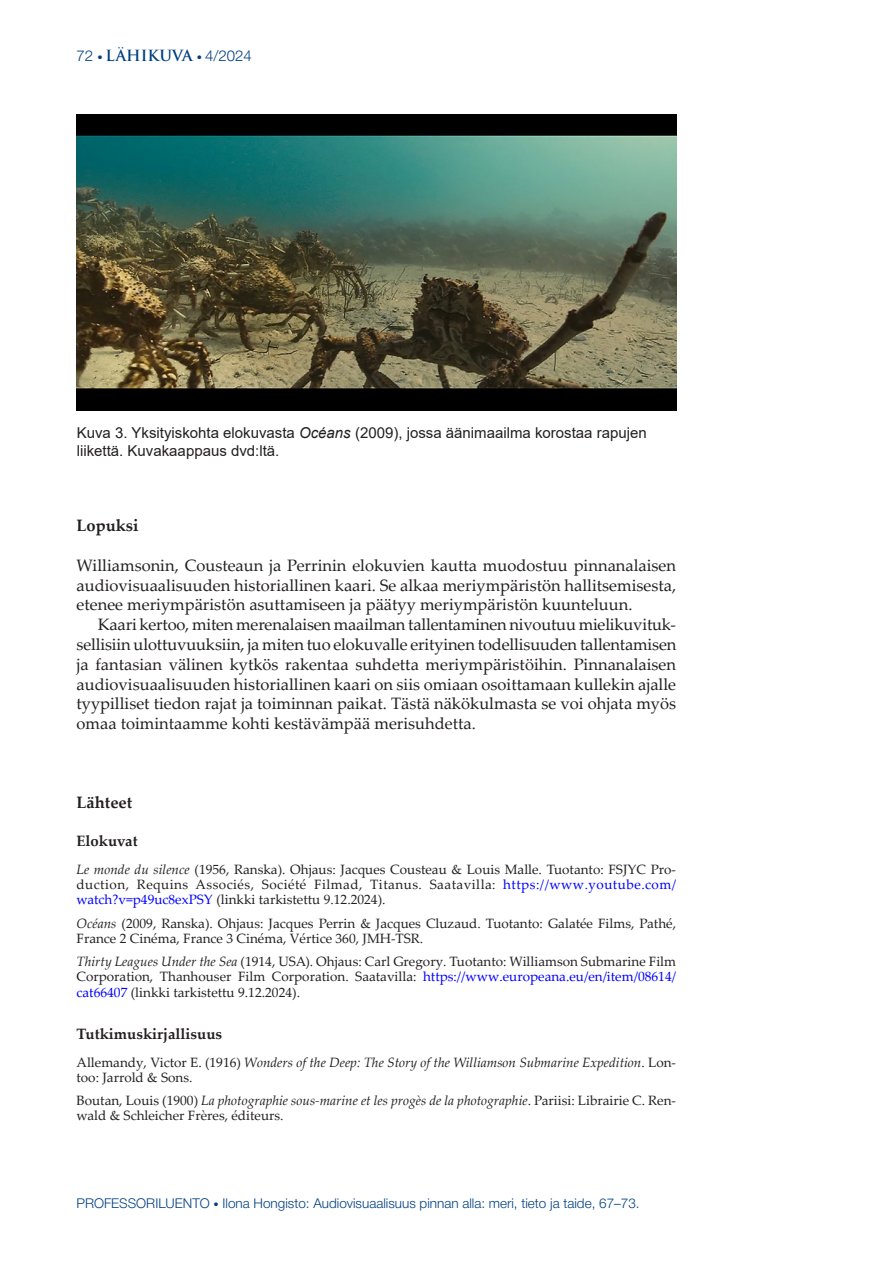
<style>
.page{position:relative;width:893px;height:1263px;background:#fff}
.page>*{position:absolute;margin:0;border:0;box-sizing:border-box;transform-origin:0 0}
.KATSAUS_jne_leipis{font:16.5px/19.8px "Palatino Linotype";color:#231f20;text-align:justify}
.KATSAUS_jne_leipis_1_kpl{font:16.5px/19.8px "Palatino Linotype";color:#231f20;text-align:justify}
.KATSAUS_väliotsikko{font:700 16.5px "Palatino Linotype";color:#231f20}
.Lähteet_OTSIKKO{font:700 16.5px "Palatino Linotype";color:#231f20}
.Kuvateksti{font:15px/18px "Arial";color:#231f20}
.Lähteet_pienempi_alaOTSIKKO{font:700 15px "Palatino Linotype";color:#231f20}
.t1{font:300 15px "Helvetica Neue";color:#003f80}
.Lähteet{font:13.5px/15px "Palatino Linotype";color:#231f20;text-align:justify}
.Lähteet-2{font:italic 13.5px/15px "Palatino Linotype";color:#231f20}
.t2{font:300 13.5px "Helvetica Neue";color:#003f80}
.s1{font-weight:400;font-style:italic;font-size:10.5px}
.s2{font-family:"Trajan Pro 3";font-weight:600}
.s3{font-style:italic}
.s4{color:#00f}
.s5{font-style:normal}
.s6{font-size:10.5px}
</style>
<div class="page">
<img style="left:77px;top:115px;width:599px;height:295px">
<p class="t1" style="left:77px;top:44px;width:177px">72 <span class="s1">•</span> <span class="s2">LÄHIKUVA</span> <span class="s1">•</span> 4/2024</p>
<p class="Kuvateksti" style="left:77px;top:424px;width:571px">Kuva 3. Yksityiskohta elokuvasta <span class="s3">Océans</span> (2009), jossa äänimaailma korostaa rapujen liikettä. Kuvakaappaus dvd:ltä.</p>
<p class="KATSAUS_väliotsikko" style="left:77px;top:514px;width:64px">Lopuksi</p>
<p class="KATSAUS_jne_leipis_1_kpl" style="left:77px;top:555px;width:601px">Williamsonin, Cousteaun ja Perrinin elokuvien kautta muodostuu pinnanalaisen audiovisuaalisuuden historiallinen kaari. Se alkaa meriympäristön hallitsemisesta, etenee meriympäristön asuttamiseen ja päätyy meriympäristön kuunteluun.</p>
<p class="KATSAUS_jne_leipis" style="left:77px;top:614px;width:601px;text-indent:21px">Kaari kertoo, miten merenalaisen maailman tallentaminen nivoutuu mielikuvituk&shy;sellisiin ulottuvuuksiin, ja miten tuo elokuvalle erityinen todellisuuden tallentamisen ja fantasian välinen kytkös rakentaa suhdetta meriympäristöihin. Pinnanalaisen audiovisuaalisuuden historiallinen kaari on siis omiaan osoittamaan kullekin ajalle tyypilliset tiedon rajat ja toiminnan paikat. Tästä näkökulmasta se voi ohjata myös omaa toimintaamme kohti kestävämpää merisuhdetta.</p>
<p class="Lähteet_OTSIKKO" style="left:77px;top:791px;width:57px">Lähteet</p>
<p class="Lähteet_pienempi_alaOTSIKKO" style="left:77px;top:830px;width:63px">Elokuvat</p>
<p class="Lähteet" style="left:77px;top:862px;width:601px"><span class="s3">Le monde du silence</span> (1956, Ranska). Ohjaus: Jacques Cousteau &amp; Louis Malle. Tuotanto: FSJYC Pro&shy;duction, Requins Associés, Société Filmad, Titanus. Saatavilla: <span class="s4">https://www.youtube.com/ watch?v=p49uc8exPSY</span> (linkki tarkistettu 9.12.2024).</p>
<p class="Lähteet" style="left:77px;top:915px;width:601px"><span class="s3">Océans</span> (2009, Ranska). Ohjaus: Jacques Perrin &amp; Jacques Cluzaud. Tuotanto: Galatée Films, Pathé,<br>France 2 Cinéma, France 3 Cinéma, Vértice 360, JMH-TSR.</p>
<p class="Lähteet" style="left:77px;top:954px;width:601px"><span class="s3">Thirty Leagues Under the Sea</span> (1914, USA). Ohjaus: Carl Gregory. Tuotanto: Williamson Submarine Film Corporation, Thanhouser Film Corporation. Saatavilla: <span class="s4">https://www.europeana.eu/en/item/08614/ cat66407</span> (linkki tarkistettu 9.12.2024).</p>
<p class="Lähteet_pienempi_alaOTSIKKO" style="left:77px;top:1023px;width:147px">Tutkimuskirjallisuus</p>
<p class="Lähteet-2" style="left:77px;top:1054px;width:601px"><span class="s5">Allemandy, Victor E. (1916)</span> Wonders of the Deep: The Story of the Williamson Submarine Expedition<span class="s5">. Lon&shy;too: Jarrold &amp; Sons.</span></p>
<p class="Lähteet" style="left:77px;top:1093px;width:601px">Boutan, Louis (1900) <span class="s3">La photographie sous-marine et les progès de la photographie</span>. Pariisi: Librairie C. Ren&shy;wald &amp; Schleicher Frères, éditeurs.</p>
<p class="t2" style="left:77px;top:1192px;width:565px">PROFESSORILUENTO <span class="s6">•</span> Ilona Hongisto: Audiovisuaalisuus pinnan alla: meri, tieto ja taide, 67–73.</p>
</div>
